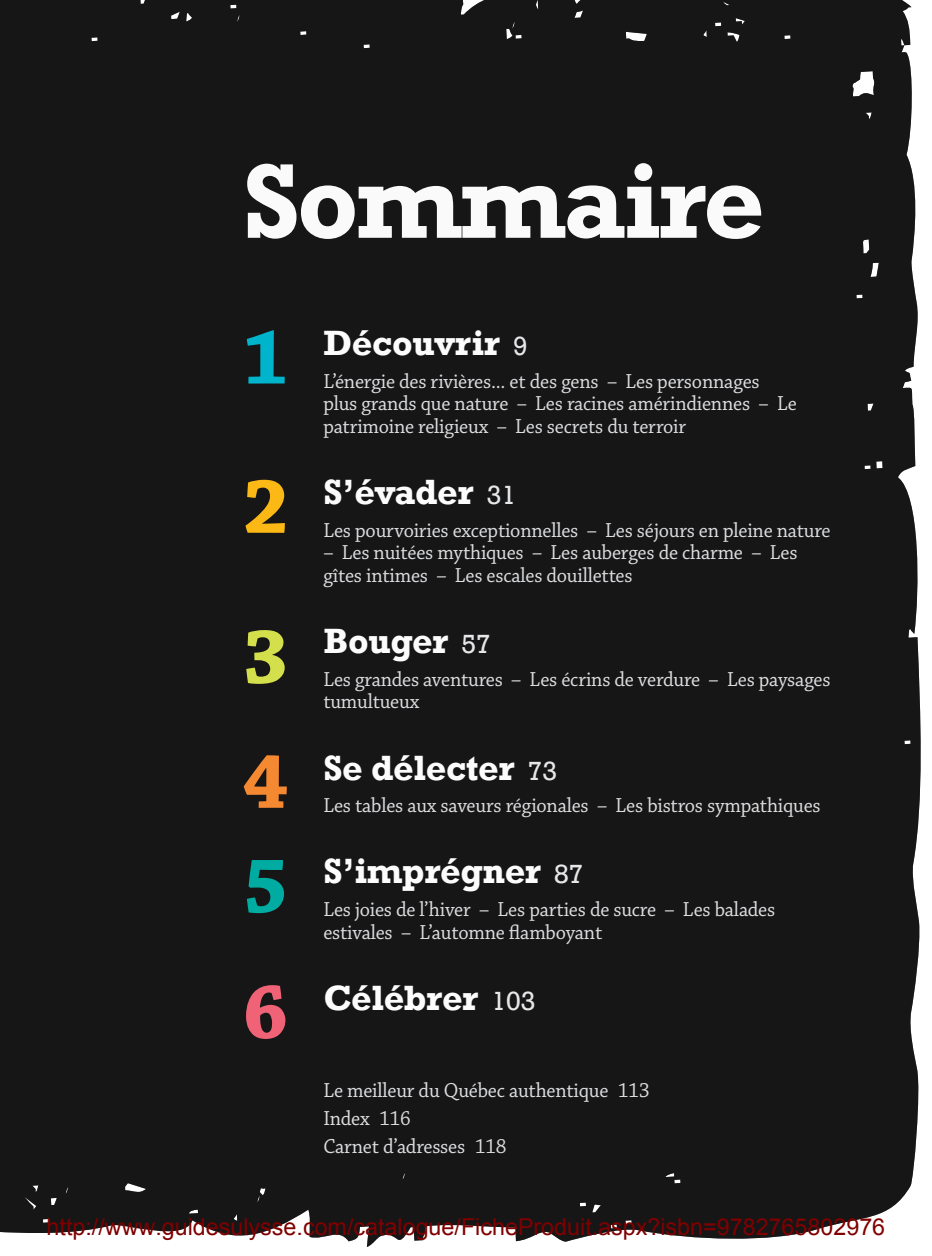
<style>
.page{position:relative;width:932px;height:1256px;background:#fff}
.page>*{position:absolute;margin:0;border:0;box-sizing:border-box;transform-origin:0 0}
.t1{font:700 108px "Rockwell";letter-spacing:-.03em;color:#fafafa}
.t2{font:700 81px "Chaparral Pro";color:#00b5cb}
.t3{font:700 81px "Chaparral Pro";color:#fcb814}
.t4{font:700 81px "Chaparral Pro";color:#d4df4c}
.t5{font:700 81px "Chaparral Pro";color:#f58932}
.t6{font:700 81px "Chaparral Pro";color:#00aca2}
.t7{font:700 81px "Chaparral Pro";color:#f06377}
.t8{font:700 36px "Rockwell";letter-spacing:-.01em;color:#fcfcfc}
.t9{font:23.4px "Arial";color:#800000}
.t10{font:21.38px/22.5px "Chaparral Pro";letter-spacing:-.01em;color:#dcdddf;scale:.95 1}
.s1{font-weight:400;font-size:27px;color:#e6e7e9}
</style>
<div class="page">
<div style="left:0;top:0;width:921px;height:1247px;background:#161617"></div>
<h1 class="t1" style="left:243px;top:136px;width:523px">Sommaire</h1>
<h2 class="t2" style="left:243px;top:310px;width:47px">1</h2>
<h2 class="t3" style="left:243px;top:459px;width:47px">2</h2>
<h2 class="t4" style="left:243px;top:609px;width:47px">3</h2>
<h2 class="t5" style="left:243px;top:734px;width:47px">4</h2>
<h2 class="t6" style="left:243px;top:839px;width:47px">5</h2>
<h2 class="t7" style="left:243px;top:964px;width:47px">6</h2>
<h3 class="t8" style="left:323px;top:321px;width:206px">Découvrir <span class="s1">9</span></h3>
<p class="t10" style="left:323px;top:371px;width:500px">L’énergie des rivières... et des gens – Les personnages plus grands que nature – Les racines amérindiennes – Le patrimoine religieux – Les secrets du terroir</p>
<h3 class="t8" style="left:323px;top:470px;width:194px">S’évader <span class="s1">31</span></h3>
<p class="t10" style="left:323px;top:519px;width:535px">Les pourvoiries exceptionnelles – Les séjours en pleine nature</p>
<p class="t10" style="left:323px;top:542px;width:500px">– Les nuitées mythiques – Les auberges de charme – Les gîtes intimes – Les escales douillettes</p>
<h3 class="t8" style="left:323px;top:619px;width:169px">Bouger <span class="s1">57</span></h3>
<p class="t10" style="left:323px;top:668px;width:535px">Les grandes aventures – Les écrins de verdure – Les paysages tumultueux</p>
<h3 class="t8" style="left:323px;top:745px;width:235px">Se délecter <span class="s1">73</span></h3>
<p class="t10" style="left:323px;top:795px;width:525px">Les tables aux saveurs régionales – Les bistros sympathiques</p>
<h3 class="t8" style="left:323px;top:849px;width:262px">S’imprégner <span class="s1">87</span></h3>
<p class="t10" style="left:323px;top:899px;width:477px">Les joies de l’hiver – Les parties de sucre – Les balades estivales – L’automne flamboyant</p>
<h3 class="t8" style="left:323px;top:976px;width:214px">Célébrer <span class="s1">103</span></h3>
<p class="t10" style="left:323px;top:1077px;width:345px;line-height:27.7px">Le meilleur du Québec authentique 113<br>Index 116<br>Carnet d’adresses 118</p>
<p class="t9" style="left:47px;top:1211px;width:840px">http://www.guidesulysse.com/catalogue/FicheProduit.aspx?isbn=9782765802976</p>
</div>
